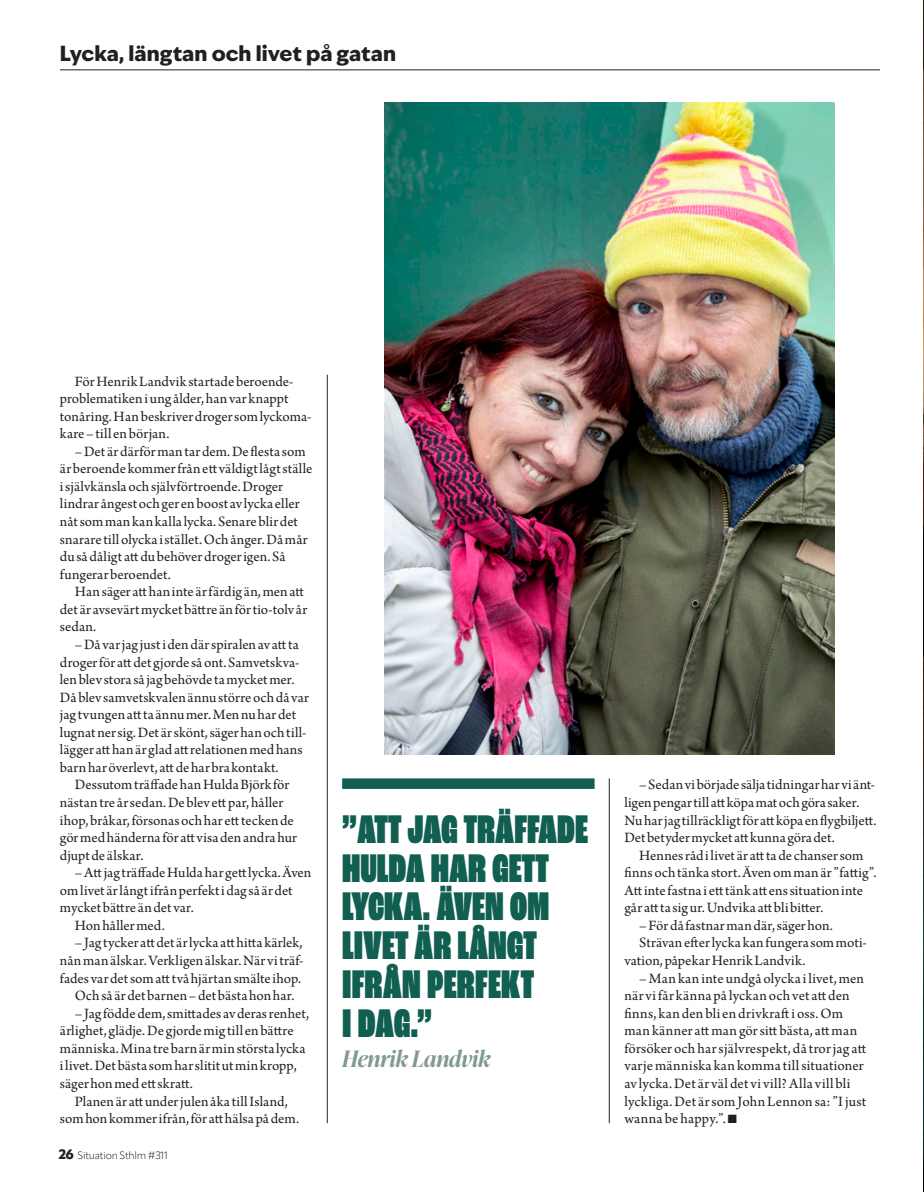
<style>
.page{position:relative;width:924px;height:1192px;background:#fff}
.page>*{position:absolute;margin:0;border:0;box-sizing:border-box;transform-origin:0 0}
.t1{font:900 extra-condensed 42px/38.7px "Roc Grotesk";color:#105f50}
.t2{font:italic 600 22.5px "Ivy Presto Display";letter-spacing:-.005em;color:#809a93}
.t3{font:800 21px "Ivy Epic";color:#231f20}
.t4{font:15px/17.5px "Arno Pro";letter-spacing:.005em;color:#231f20}
.t5{font:300 10.5px "Apparat";letter-spacing:-.02em;color:#231f20}
.s1{font-weight:800;font-size:13.5px}
</style>
<div class="page">
<img style="left:923px;top:1px;width:1px;height:1189px">
<hr style="left:327px;top:375px;width:1px;height:747px;background:#231f20">
<hr style="left:609px;top:778px;width:1px;height:344px;background:#231f20">
<div style="left:342px;top:778px;width:252px;height:10px;background:#105f50"></div>
<img style="left:384px;top:102px;width:450px;height:652px">
<hr style="left:60px;top:70px;width:819px;height:1px;background:#231f20">
<h3 class="t3" style="left:60px;top:39px;width:337px">Lycka, längtan och livet på gatan</h3>
<p class="t4" style="left:60px;top:373px;width:253px;text-indent:15px">För Henrik Landvik startade beroende&shy;problematiken i ung ålder, han var knappt tonåring. Han beskriver droger som lyckoma&shy;kare – till en början.</p>
<p class="t4" style="left:60px;top:443px;width:254px;text-indent:15px">– Det är därför man tar dem. De flesta som är beroende kommer från ett väldigt lågt ställe i självkänsla och självförtroende. Droger lindrar ångest och ger en boost av lycka eller nåt som man kan kalla lycka. Senare blir det snarare till olycka i stället. Och ånger. Då mår du så dåligt att du behöver droger igen. Så fungerar beroendet.</p>
<p class="t4" style="left:60px;top:583px;width:249px;text-indent:15px">Han säger att han inte är färdig än, men att det är avsevärt mycket bättre än för tio-tolv år sedan.</p>
<p class="t4" style="left:60px;top:636px;width:250px;text-indent:15px">– Då var jag just i den där spiralen av att ta droger för att det gjorde så ont. Samvetskva&shy;len blev stora så jag behövde ta mycket mer.<br>Då blev samvetskvalen ännu större och då var jag tvungen att ta ännu mer. Men nu har det lugnat ner sig. Det är skönt, säger han och til - lägger att han är glad att relationen med hans barn har överlevt, att de har bra kontakt.</p>
<p class="t4" style="left:60px;top:777px;width:239px;text-indent:15px">Dessutom träffade han Hulda Björk för nästan tre år sedan. De blev ett par, håller ihop, bråkar, försonas och har ett tecken de gör med händerna för att visa den andra hur djupt de älskar.</p>
<p class="t4" style="left:75px;top:864px;width:238px">– Att jag träffade Hulda har gett lycka. Även</p>
<p class="t4" style="left:60px;top:882px;width:234px">om livet är långt ifrån perfekt i dag så är det</p>
<p class="t4" style="left:60px;top:899px;width:135px">mycket bättre än det var.</p>
<p class="t4" style="left:75px;top:917px;width:91px">Hon håller med.</p>
<p class="t4" style="left:75px;top:934px;width:229px">– Jag tycker att det är lycka att hitta kärlek,</p>
<p class="t4" style="left:60px;top:952px;width:245px">nån man älskar. Verkligen älskar. När vi träf-</p>
<p class="t4" style="left:60px;top:970px;width:243px">fades var det som att två hjärtan smälte ihop.</p>
<p class="t4" style="left:75px;top:987px;width:221px">Och så är det barnen – det bästa hon har.</p>
<p class="t4" style="left:60px;top:1005px;width:250px;text-indent:15px">– Jag födde dem, smittades av deras renhet, ärlighet, glädje. De gjorde mig till en bättre människa. Mina tre barn är min största lycka i livet. Det bästa som har slitit ut min kropp, säger hon med ett skratt.</p>
<p class="t4" style="left:60px;top:1092px;width:240px;text-align:center">Planen är att under julen åka till Island, som hon kommer ifrån, för att hälsa på dem.</p>
<p class="t5" style="left:59px;top:1149px;width:110px"><span class="s1">26</span> Situation Sthlm #311</p>
<h1 class="t1" style="left:342px;top:811px;width:247px">”ATT JAG TRÄFFADE<br>HULDA HAR GETT<br>LYCKA. ÄVEN OM<br>LIVET ÄR LÅNGT<br>IFRÅN PERFEKT<br>I DAG.”</h1>
<h2 class="t2" style="left:342px;top:1042px;width:150px">Henrik Landvik</h2>
<p class="t4" style="left:624px;top:777px;width:253px;text-indent:15px">– Sedan vi började sälja tidningar har vi änt&shy;ligen pengar till att köpa mat och göra saker.<br>Nu har jag tillräckligt för att köpa en flygbiljett.<br>Det betyder mycket att kunna göra det.</p>
<p class="t4" style="left:624px;top:847px;width:253px;text-indent:15px">Hennes råd i livet är att ta de chanser som finns och tänka stort. Även om man är ”fattig”.<br>Att inte fastna i ett tänk att ens situation inte går att ta sig ur. Undvika att bli bitter.</p>
<p class="t4" style="left:639px;top:917px;width:195px">– För då fastnar man där, säger hon.</p>
<p class="t4" style="left:639px;top:934px;width:229px">Strävan efter lycka kan fungera som moti-</p>
<p class="t4" style="left:624px;top:952px;width:183px">vation, påpekar Henrik Landvik.</p>
<p class="t4" style="left:624px;top:970px;width:243px;text-indent:15px">– Man kan inte undgå olycka i livet, men när vi får känna på lyckan och vet att den finns, kan den bli en drivkraft i oss. Om man känner att man gör sitt bästa, att man försöker och har självrespekt, då tror jag att varje människa kan komma till situationer av lycka. Det är väl det vi vill? Alla vill bli lyckliga. Det är som John Lennon sa: ”I just wanna be happy.”. ■</p>
</div>
